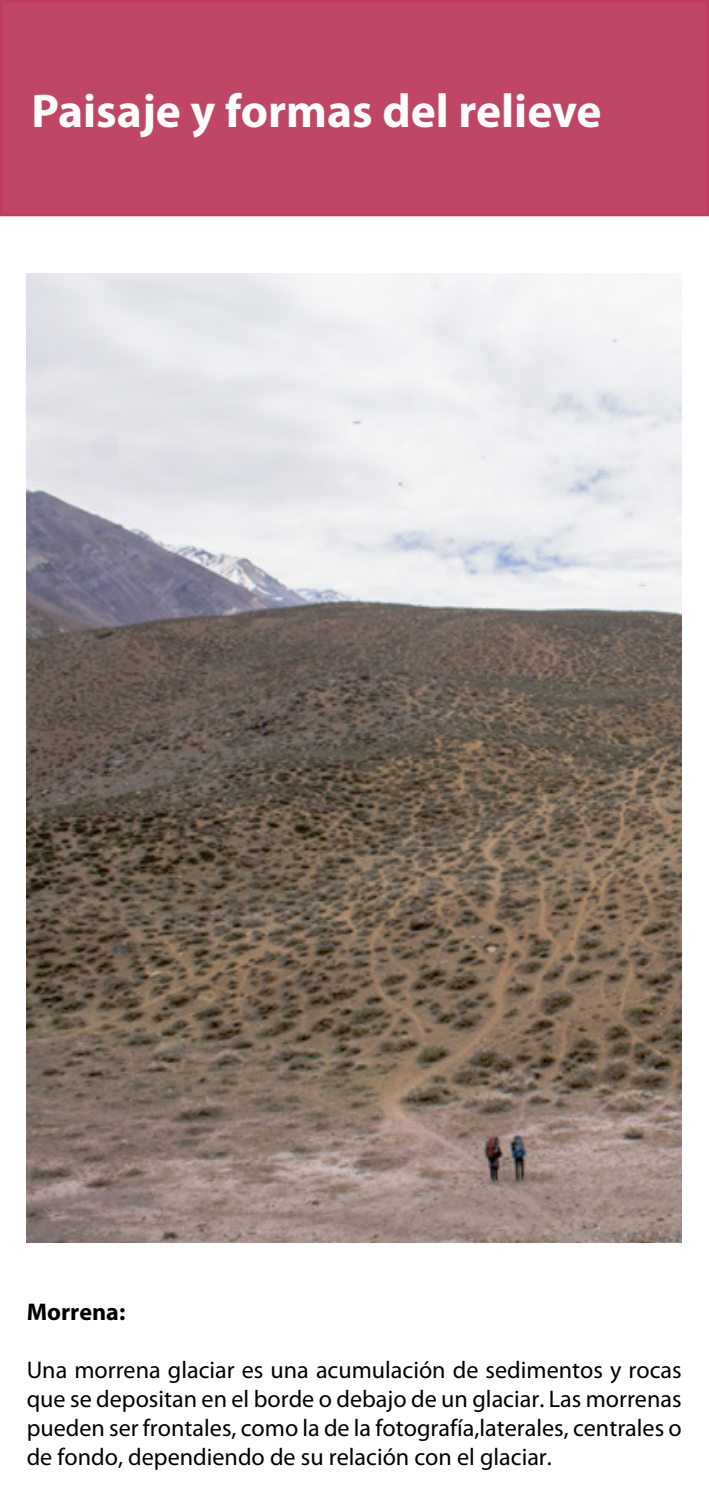
<style>
.page{position:relative;width:709px;height:1489px;background:#fff}
.page>*{position:absolute;margin:0;border:0;box-sizing:border-box;transform-origin:0 0}
.t1{font:700 47.5px "Myriad Pro";color:#fff}
.t2{font:24.25px/29px "Myriad Pro";color:#000;text-align:justify}
.t3{font:700 24.25px "Myriad Pro";color:#000}
</style>
<div class="page">
<div style="left:0;top:0;width:709px;height:216px;background:#c04666"></div>
<img style="left:27px;top:273px;width:654px;height:968px">
<h1 class="t1" style="left:31px;top:80px;width:571px">Paisaje y formas del relieve</h1>
<p class="t3" style="left:27px;top:1296px;width:100px">Morrena:</p>
<p class="t2" style="left:27px;top:1354px;width:656px">Una morrena glaciar es una acumulación de sedimentos y rocas que se depositan en el borde o debajo de un glaciar. Las morrenas pueden ser frontales, como la de la fotografía,laterales, centrales o de fondo, dependiendo de su relación con el glaciar.</p>
</div>
